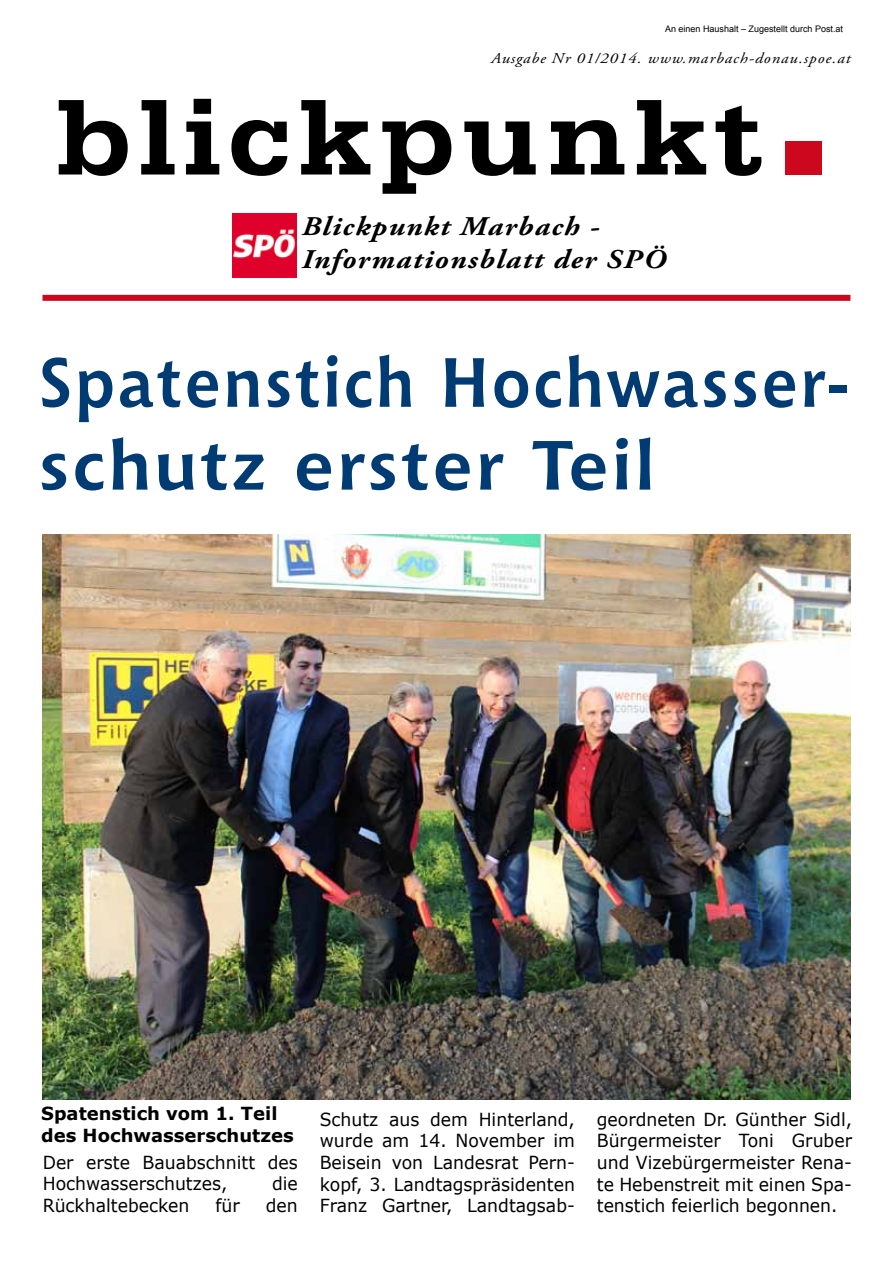
<style>
.page{position:relative;width:893px;height:1263px;background:#fff}
.page>*{position:absolute;margin:0;border:0;box-sizing:border-box;transform-origin:0 0}
.t1{font:700 114px "Serifa BT";letter-spacing:.05em;color:#000;scale:1.11 1}
.t2{font:700 69px/82.8px "Chianti BT";letter-spacing:.045em;color:#003c73;scale:.94 1}
.t3{font:italic 700 27px/32.4px "Adobe Garamond Pro";letter-spacing:.05em;color:#000;scale:1.11 1}
.t4{font:18px/21.6px "Verdana";color:#000;text-align:justify;scale:.96 1}
.t5{font:700 18px/21.6px "Verdana";color:#000}
.t6{font:italic 15px "Adobe Garamond Pro";letter-spacing:.06em;color:#000;scale:1.11 1}
.t7{font:9px "Arial";color:#000}
.s1{font-size:225px;color:#cd071e}
</style>
<div class="page">
<img style="left:233px;top:214px;width:63px;height:63px">
<div style="left:43px;top:295px;width:807px;height:6px;background:#cd071e"></div>
<img style="left:43px;top:534px;width:807px;height:565px">
<p class="t7" style="left:665px;top:23px;width:180px">An einen Haushalt – Zugestellt durch Post.at</p>
<p class="t6" style="left:491px;top:49px;width:325px">Ausgabe Nr 01/2014. www.marbach-donau.spoe.at</p>
<h1 class="t1" style="left:55px;top:66px;width:706px">blickpunkt<span class="s1">.</span></h1>
<h3 class="t3" style="left:302px;top:211px;width:330px">Blickpunkt Marbach -<br>Informationsblatt der SPÖ</h3>
<h2 class="t2" style="left:39px;top:338px;width:863px">Spatenstich Hochwasser&shy;schutz erster Teil</h2>
<p class="t5" style="left:41px;top:1103px;width:254px">Spatenstich vom 1. Teil des Hochwasserschutzes</p>
<p class="t4" style="left:43px;top:1151px;width:267px">Der erste Bauabschnitt des<br>Hochwasserschutzes,</p>
<p class="t4" style="left:272px;top:1173px;width:28px">die</p>
<p class="t4" style="left:43px;top:1194px;width:154px">Rückhaltebecken</p>
<p class="t4" style="left:215px;top:1194px;width:27px">für</p>
<p class="t4" style="left:266px;top:1194px;width:35px">den</p>
<p class="t4" style="left:320px;top:1108px;width:267px">Schutz aus dem Hinterland, wurde am 14. November im Beisein von Landesrat Pern&shy;kopf, 3. Landtagspräsidenten Franz Gartner, Landtagsab-</p>
<p class="t4" style="left:597px;top:1108px;width:267px">geordneten Dr. Günther Sidl, Bürgermeister Toni Gruber und Vizebürgermeister Rena&shy;te Hebenstreit mit einen Spa&shy;tenstich feierlich begonnen.</p>
</div>
